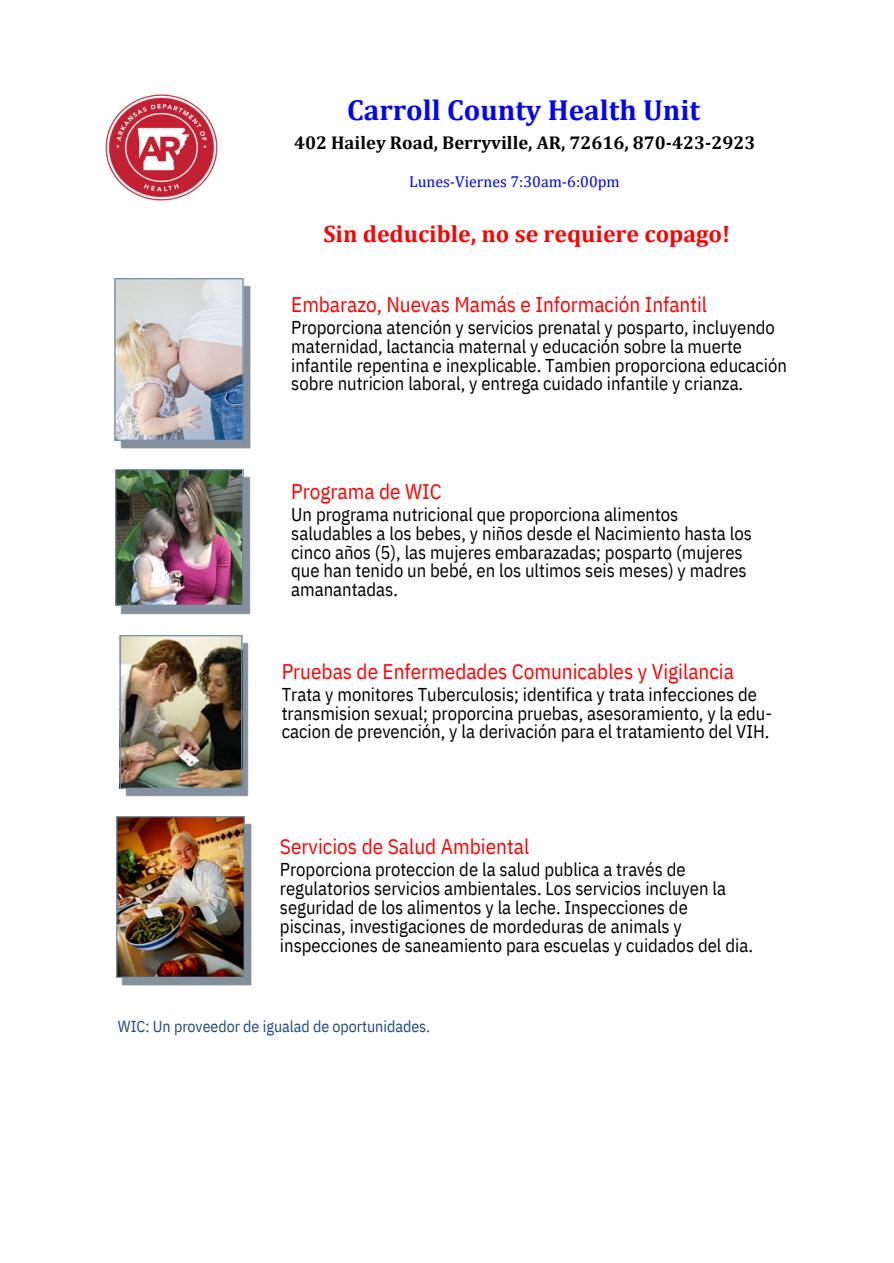
<style>
.page{position:relative;width:894px;height:1263px;background:#fff}
.page>*{position:absolute;margin:0;border:0;box-sizing:border-box;transform-origin:0 0}
.t1{font:700 29.1px "Cambria";color:#00f}
.t2{font:700 23.85px "Cambria";color:#f00}
.t3{font:21.15px "IBM Plex Sans Cond";color:#f00}
.t4{font:18.6px/18.9px "IBM Plex Sans Cond";color:#000}
.t5{font:700 18.6px "Cambria";color:#000}
.t6{font:15.9px "IBM Plex Sans Cond";color:#1f497d}
.t7{font:15.9px "Cambria";color:#00f}
</style>
<div class="page">
<img style="left:120px;top:286px;width:130px;height:163px">
<img style="left:114px;top:278px;width:130px;height:162px">
<img style="left:121px;top:476px;width:129px;height:139px">
<img style="left:115px;top:469px;width:128px;height:137px">
<img style="left:125px;top:642px;width:124px;height:154px">
<img style="left:119px;top:635px;width:123px;height:153px">
<img style="left:122px;top:823px;width:129px;height:162px">
<img style="left:116px;top:816px;width:128px;height:161px">
<img style="left:105px;top:94px;width:113px;height:107px">
<p class="t1" style="left:347px;top:93px;width:354px">Carroll County Health Unit</p>
<p class="t5" style="left:294px;top:132px;width:462px">402 Hailey Road, Berryville, AR, 72616, 870-423-2923</p>
<p class="t7" style="left:409px;top:172px;width:212px">Lunes-Viernes 7:30am-6:00pm</p>
<p class="t2" style="left:323px;top:220px;width:408px">Sin deducible, no se requiere copago!</p>
<p class="t3" style="left:291px;top:290px;width:417px">Embarazo, Nuevas Mamás e Información Infantil</p>
<p class="t4" style="left:291px;top:317px;width:497px">Proporciona atención y servicios prenatal y posparto, incluyendo maternidad, lactancia maternal y educación sobre la muerte infantile repentina e inexplicable. Tambien proporciona educación sobre nutricion laboral, y entrega cuidado infantile y crianza.</p>
<p class="t3" style="left:291px;top:477px;width:152px">Programa de WIC</p>
<p class="t4" style="left:291px;top:504px;width:462px">Un programa nutricional que proporciona alimentos saludables a los bebes, y niños desde el Nacimiento hasta los cinco años (5), las mujeres embarazadas; posparto (mujeres que han tenido un bebé, en los ultimos seis meses) y madres amanantadas.</p>
<p class="t3" style="left:281px;top:657px;width:453px">Pruebas de Enfermedades Comunicables y Vigilancia</p>
<p class="t4" style="left:281px;top:684px;width:492px">Trata y monitores Tuberculosis; identifica y trata infecciones de transmision sexual; proporcina pruebas, asesoramiento, y la edu&shy;cacion de prevención, y la derivación para el tratamiento del VIH.</p>
<p class="t3" style="left:280px;top:832px;width:251px">Servicios de Salud Ambiental</p>
<p class="t4" style="left:280px;top:860px;width:474px">Proporciona proteccion de la salud publica a través de regulatorios servicios ambientales. Los servicios incluyen la seguridad de los alimentos y la leche. Inspecciones de piscinas, investigaciones de mordeduras de animals y inspecciones de saneamiento para escuelas y cuidados del dia.</p>
<p class="t6" style="left:118px;top:1016px;width:313px">WIC: Un proveedor de igualad de oportunidades.</p>
</div>
